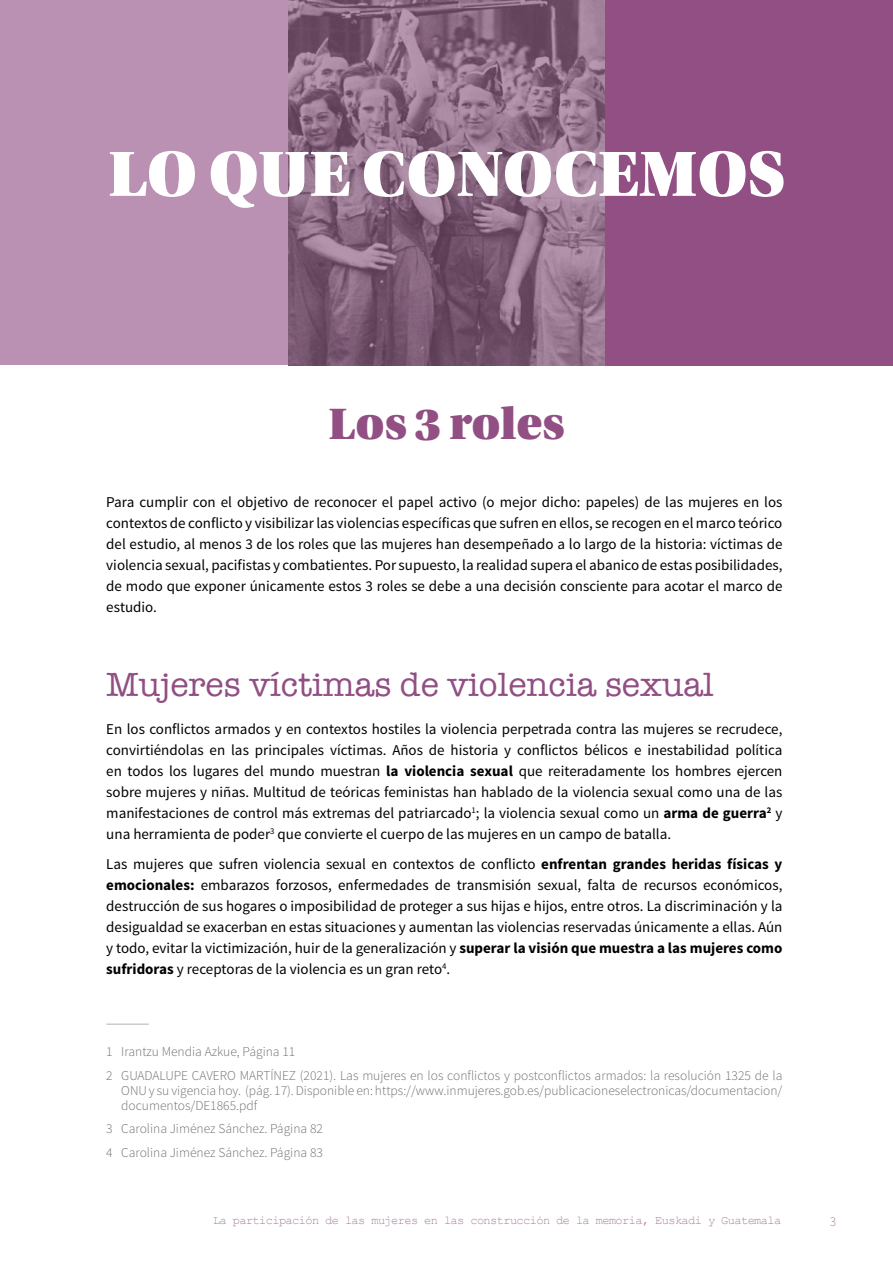
<style>
.page{position:relative;width:893px;height:1263px;background:#fff}
.page>*{position:absolute;margin:0;border:0;box-sizing:border-box;transform-origin:0 0}
.t1{font:67.5px "Utopia Std Black Headline";letter-spacing:.01em;color:#fff}
.t2{font:46.5px "Utopia Std Black Headline";color:#914f83}
.t3{font:34.5px "American Typewriter";color:#914f83}
.t4{font:15px/21px "Source Sans Pro";color:#000;text-align:justify}
.t5{font:300 13.5px/23.5px "Source Sans Pro";color:#706f6f}
.t6{font:300 13.5px "Source Sans Pro";color:#ae81a6}
.t7{font:12px "Courier New";letter-spacing:-.05em;color:#ae81a6}
.s1{font-weight:700}
</style>
<div class="page">
<hr style="left:0;top:0;width:1px;height:1263px;background:#e4e4e7">
<svg style="left:288px;top:0;width:605px;height:366px;background:#8b5a80"></svg>
<div style="left:0;top:0;width:288px;height:365px;background:#ba91b2"></div>
<hr style="left:106px;top:1024px;width:43px;height:1px;background:#b3b2b2">
<h1 class="t1" style="left:109px;top:139px;width:677px">LO QUE CONOCEMOS</h1>
<h2 class="t2" style="left:329px;top:400px;width:237px">Los 3 roles</h2>
<p class="t4" style="left:106px;top:492px;width:678px">Para cumplir con el objetivo de reconocer el papel activo (o mejor dicho: papeles) de las mujeres en los contextos de conflicto y visibilizar las violencias específicas que sufren en ellos, se recogen en el marco teórico del estudio, al menos 3 de los roles que las mujeres han desempeñado a lo largo de la historia: víctimas de violencia sexual, pacifistas y combatientes. Por supuesto, la realidad supera el abanico de estas posibilidades, de modo que exponer únicamente estos 3 roles se debe a una decisión consciente para acotar el marco de estudio.</p>
<h3 class="t3" style="left:106px;top:658px;width:609px">Mujeres víctimas de violencia sexual</h3>
<p class="t4" style="left:106px;top:719px;width:678px">En los conflictos armados y en contextos hostiles la violencia perpetrada contra las mujeres se recrudece, convirtiéndolas en las principales víctimas. Años de historia y conflictos bélicos e inestabilidad política en todos los lugares del mundo muestran <span class="s1">la violencia sexual</span> que reiteradamente los hombres ejercen sobre mujeres y niñas. Multitud de teóricas feministas han hablado de la violencia sexual como una de las manifestaciones de control más extremas del patriarcado<sup>1</sup>; la violencia sexual como un <span class="s1">arma de guerra</span><sup>2</sup> y una herramienta de poder<sup>3</sup> que convierte el cuerpo de las mujeres en un campo de batalla.</p>
<p class="t4" style="left:106px;top:853px;width:678px">Las mujeres que sufren violencia sexual en contextos de conflicto <span class="s1">enfrentan grandes heridas físicas y emocionales:</span> embarazos forzosos, enfermedades de transmisión sexual, falta de recursos económicos, destrucción de sus hogares o imposibilidad de proteger a sus hijas e hijos, entre otros. La discriminación y la desigualdad se exacerban en estas situaciones y aumentan las violencias reservadas únicamente a ellas. Aún y todo, evitar la victimización, huir de la generalización y <span class="s1">superar la visión que muestra a las mujeres como sufridoras</span> y receptoras de la violencia es un gran reto<sup>4</sup>.</p>
<p class="t5" style="left:106px;top:1040px;width:678px">1 Irantzu Mendia Azkue, Página 11<br>2 GUADALUPE CAVERO MARTÍNEZ (2021). Las mujeres en los conflictos y postconflictos armados: la resolución 1325 de la</p>
<p class="t5" style="left:121px;top:1083px;width:663px;line-height:15px">ONU y su vigencia hoy. (pág. 17). Disponible en: https://www.inmujeres.gob.es/publicacioneselectronicas/documentacion/ documentos/DE1865.pdf</p>
<p class="t5" style="left:106px;top:1117px;width:218px">3 Carolina Jiménez Sánchez. Página 82<br>4 Carolina Jiménez Sánchez. Página 83</p>
<p class="t7" style="left:213px;top:1213px;width:570px">La participación de las mujeres en las construcción de la memoria, Euskadi y Guatemala</p>
<p class="t6" style="left:830px;top:1213px;width:8px">3</p>
</div>
